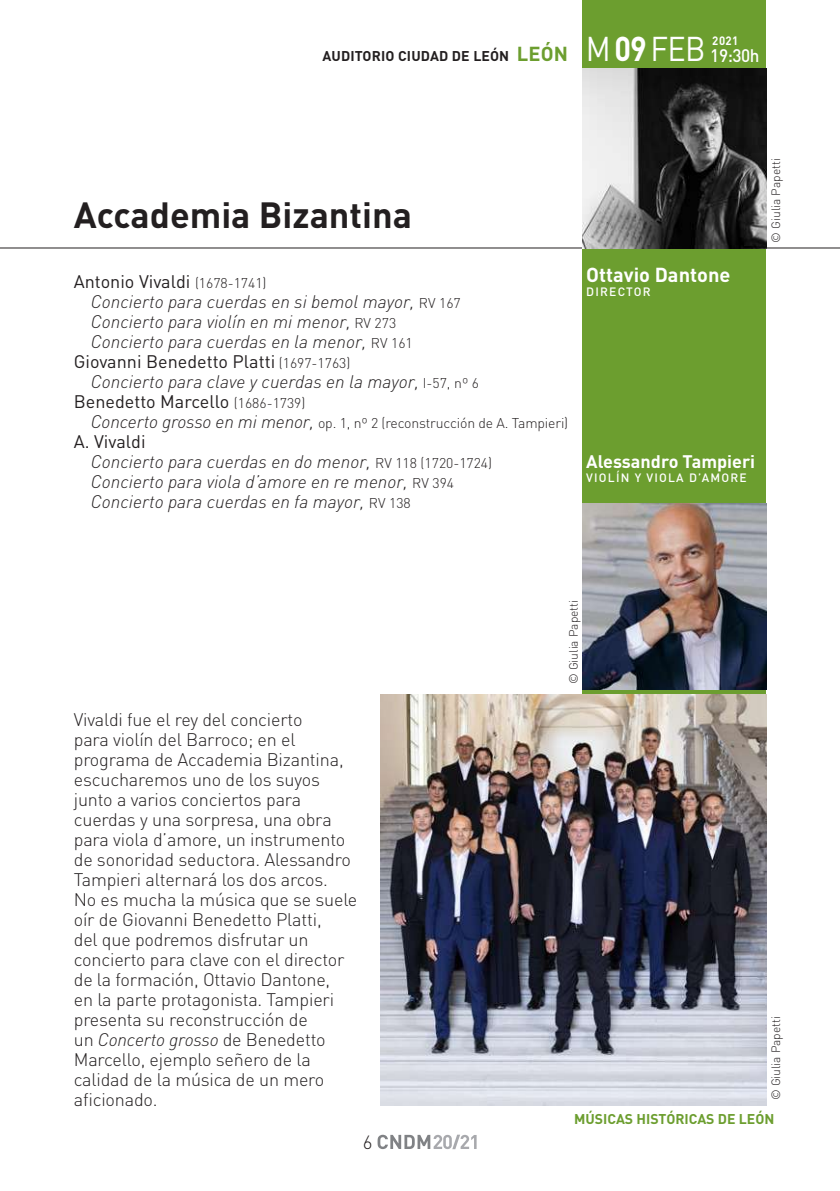
<style>
.page{position:relative;width:840px;height:1191px;background:#fff}
.page>*{position:absolute;margin:0;border:0;box-sizing:border-box;transform-origin:0 0}
.t1{font:700 36px "DIN";color:#231f20}
.t2{font:700 20px "DIN";color:#fff}
.t3{font:300 19px "DIN";color:#231f20}
.t4{font:300 18px/20px "DIN";letter-spacing:-.01em;color:#231f20}
.t5{font:italic 300 18px/20px "DIN";color:#231f20}
.t6{font:18px "DIN";color:#231f20}
.t7{font:700 18px "DIN";color:#fff}
.t8{font:500 18px "DIN";color:#fff;scale:.95 1}
.t9{font:300 14px "DIN";letter-spacing:-.01em;color:#231f20}
.t10{font:700 14px "DIN";letter-spacing:.01em;color:#231f20}
.t11{font:700 14px "DIN";color:#6c9e2f}
.t12{font:300 12px "DIN";color:#231f20}
.t13{font:500 12px "DIN";letter-spacing:.1em;color:#fff}
.t14{font:700 12px "DIN";color:#fff;scale:.95 1}
.s1{font-size:20px;color:#6c9e2f}
.s2{font-weight:400;font-size:34px;color:#fff}
.s3{font-size:34px;color:#fff}
.s4{font-weight:300;font-size:14px}
.s5{font-style:normal;font-size:14px}
.s6{font-style:italic;font-size:18px}
.s7{font-weight:400;font-style:normal}
.s8{font-style:italic}
</style>
<div class="page">
<svg style="left:377px;top:1134px;width:99px;height:15px"></svg>
<div style="left:582px;top:0;width:183px;height:1106px;background:#6c9e2f"></div>
<hr style="left:0;top:248px;width:839px;height:1px;background:#231f20">
<img style="left:582px;top:68px;width:183px;height:180px">
<img style="left:380px;top:694px;width:385px;height:412px">
<img style="left:582px;top:503px;width:183px;height:187px">
<p class="t10" style="left:322px;top:46px;width:384px">AUDITORIO CIUDAD DE LEÓN <span class="s1">LEÓN</span> <span class="s2">M</span><span class="s3">09</span><span class="s2">FEB</span></p>
<p class="t14" style="left:711px;top:32px;width:29px">2021</p>
<p class="t8" style="left:710px;top:44px;width:53px">19:30h</p>
<h1 class="t1" style="left:74px;top:192px;width:339px">Accademia Bizantina</h1>
<p class="t6" style="left:74px;top:270px;width:194px">Antonio Vivaldi <span class="s4">(1678-1741)</span></p>
<p class="t5" style="left:91px;top:291px;width:371px">Concierto para cuerdas en si bemol mayor, <span class="s5">RV 167</span></p>
<p class="t5" style="left:91px;top:311px;width:307px">Concierto para violín en mi menor, <span class="s5">RV 273</span></p>
<p class="t5" style="left:91px;top:331px;width:323px">Concierto para cuerdas en la menor, <span class="s5">RV 161</span></p>
<p class="t6" style="left:74px;top:350px;width:278px">Giovanni Benedetto Platti <span class="s4">(1697-1763)</span></p>
<p class="t5" style="left:91px;top:371px;width:389px">Concierto para clave y cuerdas en la mayor, <span class="s5">I-57, nº 6</span></p>
<p class="t6" style="left:74px;top:390px;width:233px">Benedetto Marcello <span class="s4">(1686-1739)</span></p>
<p class="t9" style="left:91px;top:414px;width:478px"><span class="s6">Concerto grosso en mi menor,</span> op. 1, nº 2 (reconstrucción de A. Tampieri)</p>
<p class="t5" style="left:91px;top:431px;width:402px;text-indent:-17px"><span class="s7">A. Vivaldi<br></span>Concierto para cuerdas en do menor, <span class="s5">RV 118 (1720-1724)<br></span>Concierto para viola d’amore en re menor, <span class="s5">RV 394<br></span>Concierto para cuerdas en fa mayor, <span class="s5">RV 138</span></p>
<p class="t2" style="left:586px;top:262px;width:146px">Ottavio Dantone</p>
<p class="t13" style="left:586px;top:284px;width:66px">DIRECTOR</p>
<p class="t12" style="left:768px;top:243px;width:86px;rotate:-90deg">© Giulia Papetti</p>
<p class="t7" style="left:586px;top:450px;width:170px">Alessandro Tampieri</p>
<p class="t13" style="left:586px;top:470px;width:162px">VIOLÍN Y VIOLA D’AMORE</p>
<p class="t4" style="left:74px;top:709px;width:285px">Vivaldi fue el rey del concierto<br>para violín del Barroco; en el programa de Accademia Bizantina, escucharemos uno de los suyos junto a varios conciertos para cuerdas y una sorpresa, una obra para viola d’amore, un instrumento de sonoridad seductora. Alessandro<br>Tampieri alternará los dos arcos.<br>No es mucha la música que se suele oír de Giovanni Benedetto Platti,<br>del que podremos disfrutar un concierto para clave con el director de la formación, Ottavio Dantone,<br>en la parte protagonista. Tampieri presenta su reconstrucción de<br>un <span class="s8">Concerto grosso</span> de Benedetto<br>Marcello, ejemplo señero de la calidad de la música de un mero aficionado.</p>
<p class="t12" style="left:566px;top:684px;width:86px;rotate:-90deg">© Giulia Papetti</p>
<p class="t12" style="left:768px;top:1100px;width:86px;rotate:-90deg">© Giulia Papetti</p>
<p class="t3" style="left:362px;top:1130px;width:11px">6</p>
<p class="t11" style="left:574px;top:1110px;width:201px">MÚSICAS HISTÓRICAS DE LEÓN</p>
</div>
